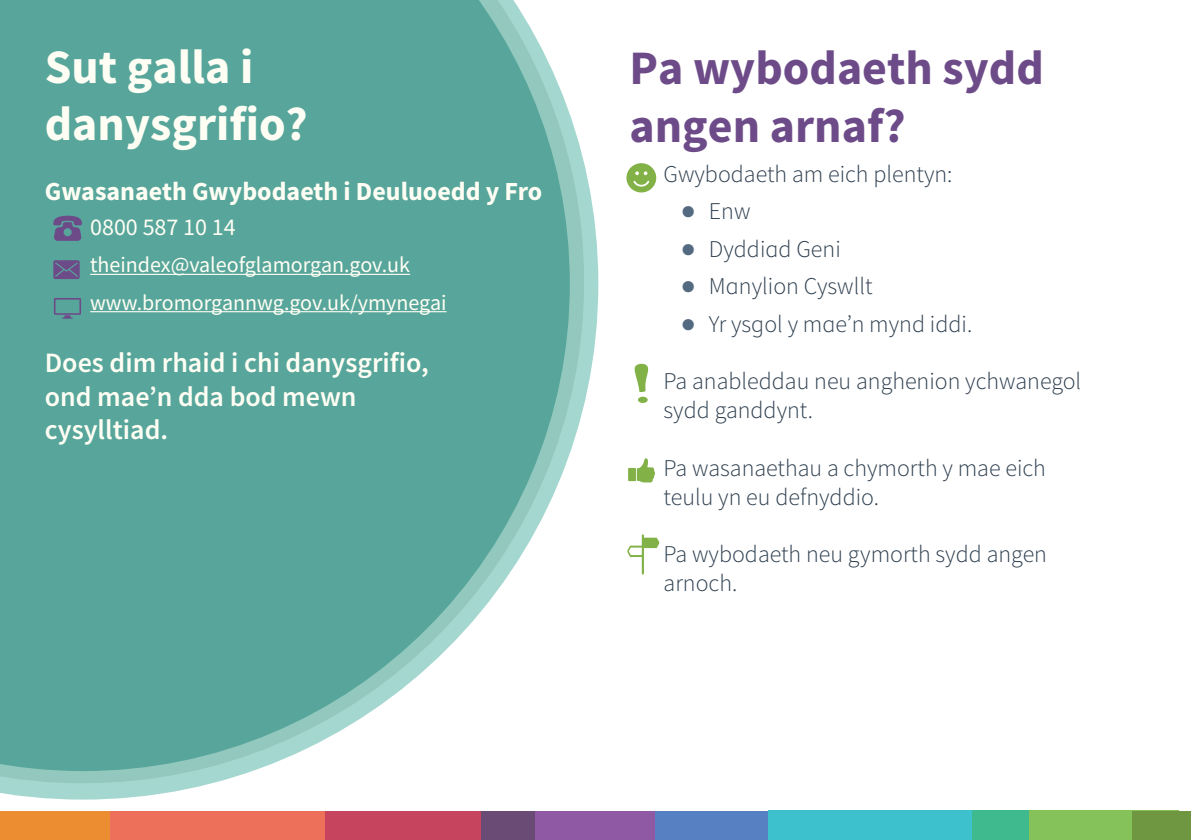
<style>
.page{position:relative;width:1191px;height:840px;background:#fff}
.page>*{position:absolute;margin:0;border:0;box-sizing:border-box;transform-origin:0 0}
.t1{font:700 48px/57.6px "Source Sans Pro";color:#6d4b89}
.t2{font:700 48px/57.6px "Source Sans Pro";color:#fffef4}
.t3{font:600 28px "Source Sans Pro";color:#fffef4}
.t4{font:700 26px "Source Sans Pro";color:#fffef4}
.t5{font:300 24px/28.8px "Source Sans Pro";color:#2e3f4f}
.t6{font:24px "Source Sans Pro";color:#fffef4}
.t7{font:22px "Source Sans Pro";color:#fffef4}
.s1{font-family:"Arial";font-weight:700;font-size:26px;color:#546a81}
</style>
<div class="page">
<svg style="left:0;top:163px;width:598px;height:636px"></svg>
<svg style="left:0;top:115px;width:584px;height:667px"></svg>
<svg style="left:0;top:0;width:570px;height:770px;fill:#58a69b"></svg>
<hr style="left:90px;top:274px;width:320px;height:1px;background:#fffef4">
<hr style="left:90px;top:311px;width:356px;height:1px;background:#fffef4">
<div style="left:324px;top:810px;width:157px;height:29px;background:#c7445e"></div>
<div style="left:107px;top:810px;width:218px;height:29px;background:#ec705a"></div>
<div style="left:0;top:810px;width:109px;height:29px;background:#ec8d32"></div>
<div style="left:651px;top:810px;width:125px;height:29px;background:#5680c1"></div>
<div style="left:481px;top:810px;width:67px;height:29px;background:#694b75"></div>
<div style="left:535px;top:810px;width:119px;height:29px;background:#9059a4"></div>
<div style="left:963px;top:810px;width:66px;height:29px;background:#3fba8f"></div>
<div style="left:768px;top:810px;width:203px;height:29px;background:#3dc1cc"></div>
<div style="left:1029px;top:810px;width:149px;height:29px;background:#85c25a"></div>
<div style="left:1132px;top:811px;width:59px;height:28px;background:#6f9640"></div>
<svg style="left:53px;top:260px;width:27px;height:19px"></svg>
<svg style="left:54px;top:298px;width:27px;height:20px"></svg>
<svg style="left:626px;top:163px;width:30px;height:29px"></svg>
<svg style="left:627px;top:534px;width:32px;height:40px"></svg>
<svg style="left:637px;top:458px;width:18px;height:24px"></svg>
<div style="left:628px;top:467px;width:8px;height:14px;background:#82b247"></div>
<svg style="left:634px;top:363px;width:14px;height:40px"></svg>
<svg style="left:53px;top:215px;width:29px;height:26px"></svg>
<p class="t2" style="left:45px;top:37px;width:264px">Sut galla i danysgrifio?</p>
<p class="t4" style="left:45px;top:174px;width:499px">Gwasanaeth Gwybodaeth i Deuluoedd y Fro</p>
<p class="t6" style="left:90px;top:211px;width:147px">0800 587 10 14</p>
<p class="t7" style="left:90px;top:251px;width:321px">theindex@valeofglamorgan.gov.uk</p>
<p class="t7" style="left:90px;top:288px;width:358px">www.bromorgannwg.gov.uk/ymynegai</p>
<p class="t3" style="left:45px;top:344px;width:385px">Does dim rhaid i chi danysgrifio,</p>
<p class="t3" style="left:45px;top:377px;width:313px">ond mae’n dda bod mewn</p>
<p class="t3" style="left:45px;top:411px;width:125px">cysylltiad.</p>
<p class="t1" style="left:629px;top:39px;width:416px">Pa wybodaeth sydd angen arnaf?</p>
<p class="t5" style="left:663px;top:160px;width:290px">Gwybodaeth am eich plentyn:</p>
<p class="t5" style="left:680px;top:197px;width:71px"><span class="s1">●</span> Enw</p>
<p class="t5" style="left:680px;top:234px;width:162px"><span class="s1">●</span> Dyddiad Geni</p>
<p class="t5" style="left:680px;top:272px;width:193px"><span class="s1">●</span> Manylion Cyswllt</p>
<p class="t5" style="left:680px;top:309px;width:293px"><span class="s1">●</span> Yr ysgol y mae’n mynd iddi.</p>
<p class="t5" style="left:663px;top:366px;width:419px">Pa anableddau neu anghenion ychwanegol sydd ganddynt.</p>
<p class="t5" style="left:663px;top:453px;width:384px">Pa wasanaethau a chymorth y mae eich teulu yn eu defnyddio.</p>
<p class="t5" style="left:663px;top:539px;width:385px">Pa wybodaeth neu gymorth sydd angen arnoch.</p>
</div>
